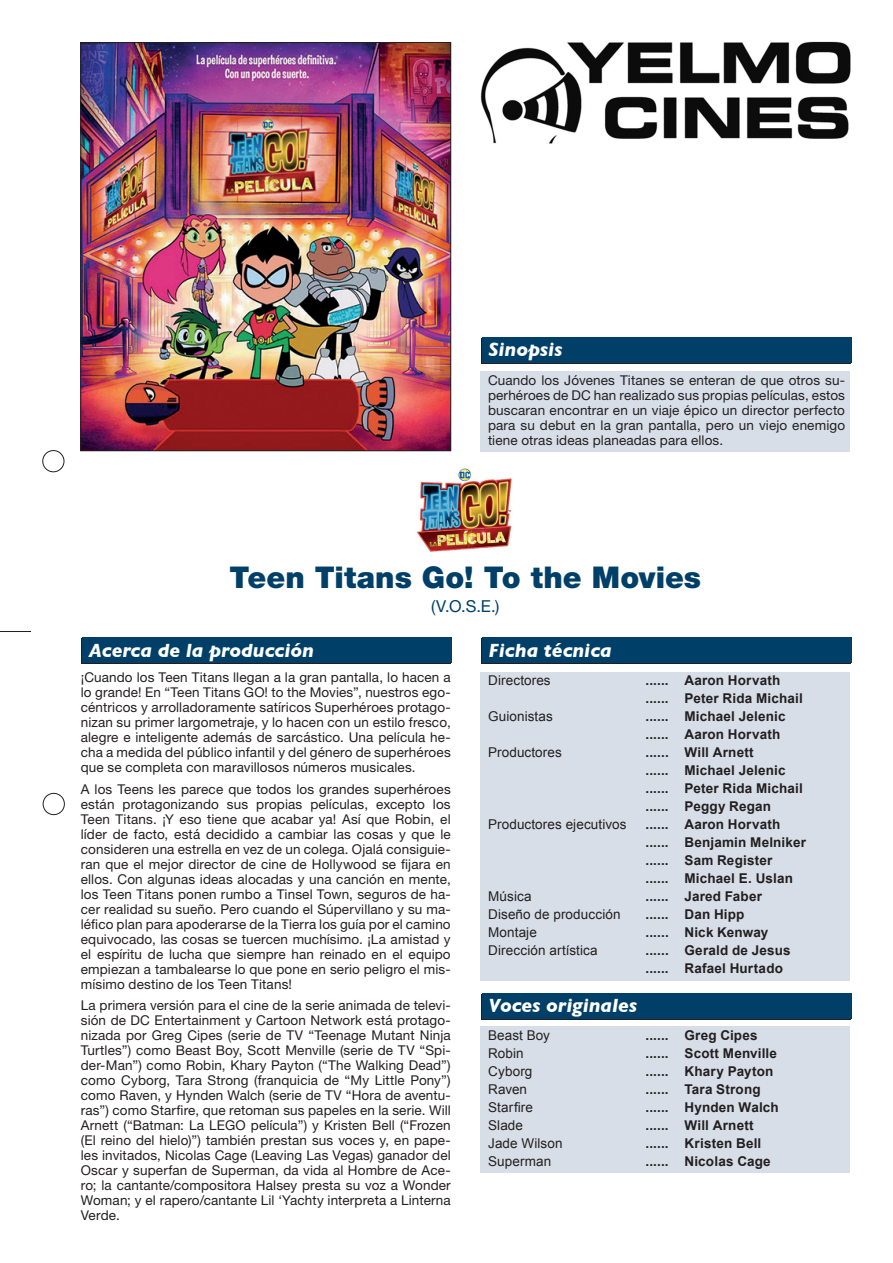
<style>
.page{position:relative;width:893px;height:1263px;background:#fff}
.page>*{position:absolute;margin:0;border:0;box-sizing:border-box;transform-origin:0 0}
.t1{font:900 30px "Helvetica Neue";color:#004068}
.t2{font:italic 700 19.5px "Gill Sans";color:#fff}
.t3{font:16.5px "Helvetica Neue";color:#004068}
.t4{font:13.5px/15px "Helvetica Neue";letter-spacing:.01em;color:#231f20;text-align:justify}
.t5{font:700 13.5px "Arial";letter-spacing:.015em;color:#231f20}
.t6{font:13.5px "Arial";letter-spacing:.01em;color:#231f20}
</style>
<div class="page">
<img style="left:82px;top:44px;width:367px;height:405px">
<div style="left:80px;top:42px;width:371px;height:409px;border:1px solid #231f20"></div>
<div style="left:480px;top:338px;width:370px;height:26px;background:#231f20"></div>
<div style="left:81px;top:639px;width:370px;height:25px;background:#231f20"></div>
<div style="left:482px;top:337px;width:369px;height:26px;background:#004068"></div>
<div style="left:82px;top:638px;width:370px;height:25px;background:#004068"></div>
<div style="left:480px;top:371px;width:370px;height:80px;background:#d7dee8"></div>
<hr style="left:0;top:631px;width:31px;height:1px;background:#231f20">
<div style="left:43px;top:450px;width:21px;height:22px;border:1px solid #231f20;border-radius:50%"></div>
<div style="left:43px;top:793px;width:22px;height:22px;border:1px solid #231f20;border-radius:50%"></div>
<img style="left:480px;top:41px;width:370px;height:102px">
<div style="left:481px;top:639px;width:369px;height:25px;background:#231f20"></div>
<svg style="left:481px;top:994px;width:369px;height:25px"></svg>
<div style="left:482px;top:638px;width:369px;height:25px;background:#004068"></div>
<div style="left:482px;top:993px;width:369px;height:25px;background:#004068"></div>
<div style="left:480px;top:672px;width:370px;height:308px;background:#d7dee8"></div>
<div style="left:480px;top:1027px;width:370px;height:146px;background:#d7dee8"></div>
<img style="left:417px;top:468px;width:95px;height:83px">
<p class="t2" style="left:489px;top:338px;width:75px">Sinopsis</p>
<p class="t4" style="left:488px;top:372px;width:359px">Cuando los Jóvenes Titanes se enteran de que otros su&shy;perhéroes de DC han realizado sus propias películas, estos buscaran encontrar en un viaje épico un director perfecto para su debut en la gran pantalla, pero un viejo enemigo tiene otras ideas planeadas para ellos.</p>
<p class="t1" style="left:229px;top:560px;width:473px">Teen Titans Go! To the Movies</p>
<p class="t3" style="left:431px;top:596px;width:70px">(V.O.S.E.)</p>
<p class="t2" style="left:89px;top:639px;width:227px">Acerca de la producción</p>
<p class="t4" style="left:81px;top:670px;width:371px">¡Cuando los Teen Titans llegan a la gran pantalla, lo hacen a lo grande! En “Teen Titans GO! to the Movies”, nuestros ego&shy;céntricos y arrolladoramente satíricos Superhéroes protago&shy;nizan su primer largometraje, y lo hacen con un estilo fresco, alegre e inteligente además de sarcástico. Una película he&shy;cha a medida del público infantil y del género de superhéroes que se completa con maravillosos números musicales.</p>
<p class="t4" style="left:81px;top:781px;width:371px">A los Teens les parece que todos los grandes superhéroes están protagonizando sus propias películas, excepto los Teen Titans. ¡Y eso tiene que acabar ya! Así que Robin, el líder de facto, está decidido a cambiar las cosas y que le consideren una estrella en vez de un colega. Ojalá consiguie&shy;ran que el mejor director de cine de Hollywood se fijara en ellos. Con algunas ideas alocadas y una canción en mente, los Teen Titans ponen rumbo a Tinsel Town, seguros de ha&shy;cer realidad su sueño. Pero cuando el Súpervillano y su ma&shy;léfico plan para apoderarse de la Tierra los guía por el camino equivocado, las cosas se tuercen muchísimo. ¡La amistad y el espíritu de lucha que siempre han reinado en el equipo empiezan a tambalearse lo que pone en serio peligro el mis&shy;mísimo destino de los Teen Titans!</p>
<p class="t4" style="left:81px;top:998px;width:371px">La primera versión para el cine de la serie animada de televi&shy;sión de DC Entertainment y Cartoon Network está protago&shy;nizada por Greg Cipes (serie de TV “Teenage Mutant Ninja Turtles”) como Beast Boy, Scott Menville (serie de TV “Spi&shy;der-Man”) como Robin, Khary Payton (“The Walking Dead”) como Cyborg, Tara Strong (franquicia de “My Little Pony”) como Raven, y Hynden Walch (serie de TV “Hora de aventu&shy;ras”) como Starfire, que retoman sus papeles en la serie. Will Arnett (“Batman: La LEGO película”) y Kristen Bell (“Frozen (El reino del hielo)”) también prestan sus voces y, en pape&shy;les invitados, Nicolas Cage (Leaving Las Vegas) ganador del Oscar y superfan de Superman, da vida al Hombre de Ace&shy;ro; la cantante/compositora Halsey presta su voz a Wonder Woman; y el rapero/cantante Lil ‘Yachty interpreta a Linterna Verde.</p>
<p class="t2" style="left:489px;top:639px;width:125px">Ficha técnica</p>
<p class="t6" style="left:488px;top:672px;width:64px">Directores</p>
<p class="t5" style="left:645px;top:672px;width:136px">...... Aaron Horvath</p>
<p class="t5" style="left:645px;top:690px;width:159px">...... Peter Rida Michail</p>
<p class="t6" style="left:488px;top:708px;width:66px">Guionistas</p>
<p class="t5" style="left:645px;top:708px;width:142px">...... Michael Jelenic</p>
<p class="t5" style="left:645px;top:726px;width:136px">...... Aaron Horvath</p>
<p class="t6" style="left:488px;top:744px;width:75px">Productores</p>
<p class="t5" style="left:645px;top:744px;width:110px">...... Will Arnett</p>
<p class="t5" style="left:645px;top:762px;width:142px">...... Michael Jelenic</p>
<p class="t5" style="left:645px;top:780px;width:159px">...... Peter Rida Michail</p>
<p class="t5" style="left:645px;top:798px;width:127px">...... Peggy Regan</p>
<p class="t6" style="left:488px;top:816px;width:140px">Productores ejecutivos</p>
<p class="t5" style="left:645px;top:816px;width:136px">...... Aaron Horvath</p>
<p class="t5" style="left:645px;top:834px;width:162px">...... Benjamin Melniker</p>
<p class="t5" style="left:645px;top:852px;width:128px">...... Sam Register</p>
<p class="t5" style="left:645px;top:870px;width:149px">...... Michael E. Uslan</p>
<p class="t6" style="left:488px;top:888px;width:45px">Música</p>
<p class="t5" style="left:645px;top:888px;width:118px">...... Jared Faber</p>
<p class="t6" style="left:488px;top:906px;width:134px">Diseño de producción</p>
<p class="t5" style="left:645px;top:906px;width:101px">...... Dan Hipp</p>
<p class="t6" style="left:488px;top:924px;width:50px">Montaje</p>
<p class="t5" style="left:645px;top:924px;width:124px">...... Nick Kenway</p>
<p class="t6" style="left:488px;top:942px;width:111px">Dirección artística</p>
<p class="t5" style="left:645px;top:942px;width:147px">...... Gerald de Jesus</p>
<p class="t5" style="left:645px;top:960px;width:139px">...... Rafael Hurtado</p>
<p class="t2" style="left:489px;top:994px;width:150px">Voces originales</p>
<p class="t6" style="left:488px;top:1027px;width:63px">Beast Boy</p>
<p class="t5" style="left:645px;top:1027px;width:114px">...... Greg Cipes</p>
<p class="t6" style="left:488px;top:1045px;width:37px">Robin</p>
<p class="t5" style="left:645px;top:1045px;width:133px">...... Scott Menville</p>
<p class="t6" style="left:488px;top:1063px;width:46px">Cyborg</p>
<p class="t5" style="left:645px;top:1063px;width:129px">...... Khary Payton</p>
<p class="t6" style="left:488px;top:1081px;width:40px">Raven</p>
<p class="t5" style="left:645px;top:1081px;width:117px">...... Tara Strong</p>
<p class="t6" style="left:488px;top:1099px;width:46px">Starfire</p>
<p class="t5" style="left:645px;top:1099px;width:135px">...... Hynden Walch</p>
<p class="t6" style="left:488px;top:1117px;width:36px">Slade</p>
<p class="t5" style="left:645px;top:1117px;width:110px">...... Will Arnett</p>
<p class="t6" style="left:488px;top:1135px;width:76px">Jade Wilson</p>
<p class="t5" style="left:645px;top:1135px;width:117px">...... Kristen Bell</p>
<p class="t6" style="left:488px;top:1153px;width:65px">Superman</p>
<p class="t5" style="left:645px;top:1153px;width:127px">...... Nicolas Cage</p>
</div>
